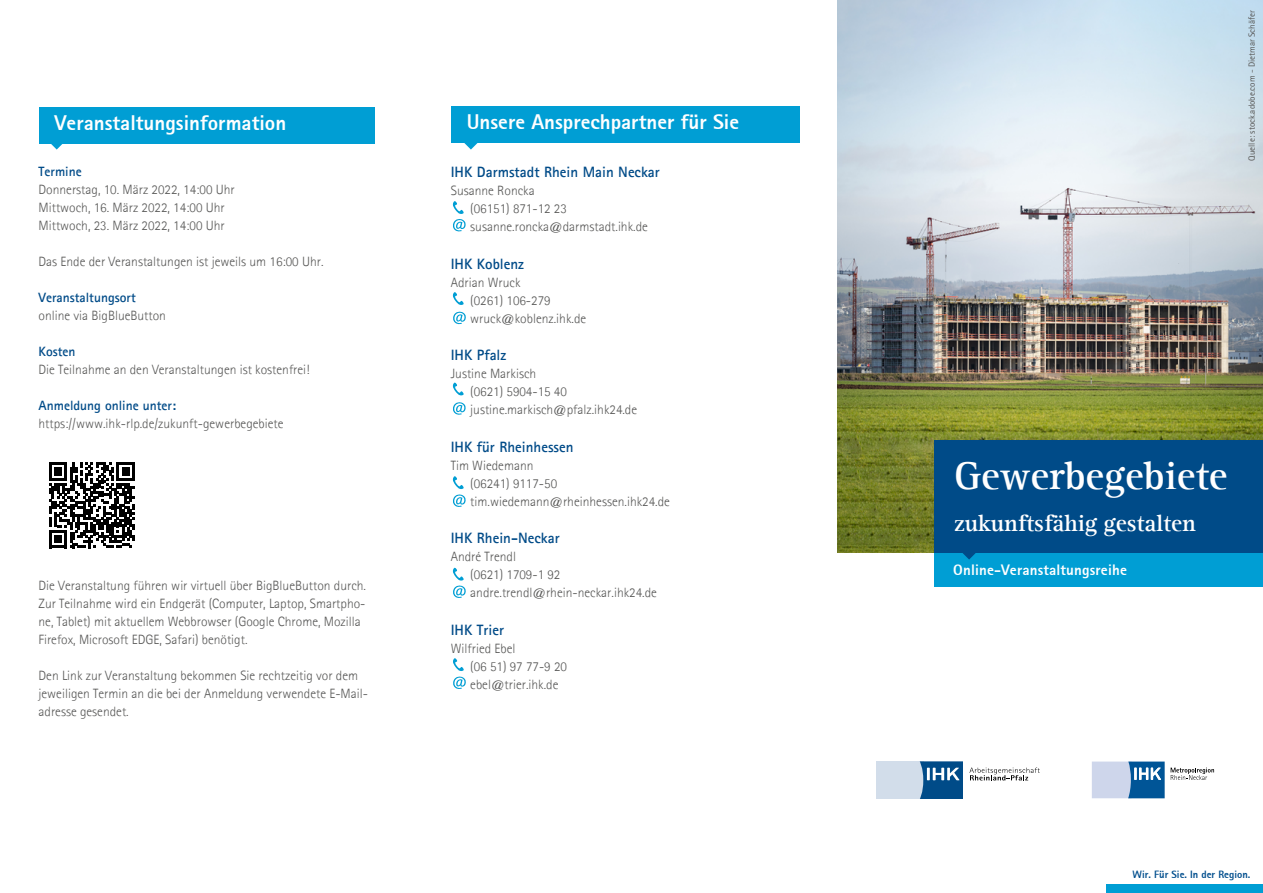
<style>
.page{position:relative;width:1263px;height:893px;background:#fff}
.page>*{position:absolute;margin:0;border:0;box-sizing:border-box;transform-origin:0 0}
.t1{font:700 40.5px "Agfa Rotis Serif";color:#fff}
.t2{font:700 24px "Agfa Rotis Serif";color:#fff}
.Balkenhead{font:800 21px "Agfa Rotis Sans Serif";color:#fff}
.Fließtext{font:700 15px "Agfa Rotis Sans Serif";color:#004b88}
.Titel_Subline{font:800 15px "Agfa Rotis Sans Serif";letter-spacing:.01em;color:#fff}
.Fließtext-2{font:300 13.5px/18px "Agfa Rotis Sans Serif";color:#575756}
.Fließtext-3{font:700 13.5px "Agfa Rotis Sans Serif";color:#004b88}
.t3{font:800 10.5px "Agfa Rotis Sans Serif";color:#004e8d}
.Quelle_Bildunterschr{font:9px "Agfa Rotis Sans Serif";color:#575756}
</style>
<div class="page">
<img style="left:838px;top:0;width:425px;height:553px">
<div style="left:934px;top:553px;width:329px;height:34px;background:#009ed4"></div>
<svg style="left:963px;top:553px;width:13px;height:7px"></svg>
<div style="left:934px;top:440px;width:329px;height:113px;background:#004b88"></div>
<div style="left:1107px;top:884px;width:156px;height:9px;background:#009ed4"></div>
<svg style="left:969px;top:768px;width:71px;height:12px"></svg>
<div style="left:876px;top:761px;width:47px;height:37px;background:#d2ddea"></div>
<svg style="left:920px;top:761px;width:43px;height:37px;background:#2d6b9d"></svg>
<div style="left:451px;top:106px;width:348px;height:36px;background:#009ed4"></div>
<svg style="left:452px;top:201px;width:14px;height:31px"></svg>
<svg style="left:453px;top:292px;width:11px;height:13px"></svg>
<svg style="left:453px;top:382px;width:11px;height:14px"></svg>
<svg style="left:453px;top:311px;width:13px;height:14px"></svg>
<svg style="left:453px;top:402px;width:13px;height:13px"></svg>
<svg style="left:452px;top:476px;width:14px;height:31px"></svg>
<svg style="left:452px;top:568px;width:14px;height:30px"></svg>
<svg style="left:464px;top:142px;width:14px;height:8px"></svg>
<div style="left:39px;top:107px;width:335px;height:36px;background:#009ed4"></div>
<svg style="left:453px;top:658px;width:13px;height:31px"></svg>
<div style="left:1092px;top:761px;width:39px;height:37px;background:#ced6eb"></div>
<svg style="left:1128px;top:761px;width:86px;height:37px"></svg>
<svg style="left:49px;top:462px;width:86px;height:86px"></svg>
<svg style="left:49px;top:143px;width:15px;height:7px"></svg>
<p class="Balkenhead" style="left:55px;top:109px;width:233px">Veranstaltungsinformation</p>
<p class="Fließtext-3" style="left:39px;top:163px;width:45px">Termine</p>
<p class="Fließtext-2" style="left:39px;top:180px;width:198px">Donnerstag, 10. März 2022, 14:00 Uhr</p>
<p class="Fließtext-2" style="left:39px;top:198px;width:188px">Mittwoch, 16. März 2022, 14:00 Uhr</p>
<p class="Fließtext-2" style="left:39px;top:216px;width:188px">Mittwoch, 23. März 2022, 14:00 Uhr</p>
<p class="Fließtext-2" style="left:39px;top:252px;width:286px">Das Ende der Veranstaltungen ist jeweils um 16:00 Uhr.</p>
<p class="Fließtext-3" style="left:39px;top:289px;width:99px">Veranstaltungsort</p>
<p class="Fließtext-2" style="left:39px;top:306px;width:129px">online via BigBlueButton</p>
<p class="Fließtext-3" style="left:39px;top:343px;width:39px">Kosten</p>
<p class="Fließtext-2" style="left:39px;top:360px;width:273px">Die Teilnahme an den Veranstaltungen ist kostenfrei!</p>
<p class="Fließtext-3" style="left:39px;top:397px;width:139px">Anmeldung online unter:</p>
<p class="Fließtext-2" style="left:39px;top:414px;width:246px">https://www.ihk-rlp.de/zukunft-gewerbegebiete</p>
<p class="Fließtext-2" style="left:39px;top:576px;width:329px">Die Veranstaltung führen wir virtuell über BigBlueButton durch.<br>Zur Teilnahme wird ein Endgerät (Computer, Laptop, Smartpho&shy;ne, Tablet) mit aktuellem Webbrowser (Google Chrome, Mozilla Firefox, Microsoft EDGE, Safari) benötigt.</p>
<p class="Fließtext-2" style="left:39px;top:666px;width:331px">Den Link zur Veranstaltung bekommen Sie rechtzeitig vor dem jeweiligen Termin an die bei der Anmeldung verwendete E-Mail&shy;adresse gesendet.</p>
<p class="Balkenhead" style="left:467px;top:108px;width:274px">Unsere Ansprechpartner für Sie</p>
<p class="Fließtext" style="left:451px;top:162px;width:211px">IHK Darmstadt Rhein Main Neckar</p>
<p class="Fließtext-2" style="left:451px;top:181px;width:85px">Susanne Roncka</p>
<p class="Fließtext-2" style="left:470px;top:199px;width:98px">(06151) 871-12 23</p>
<p class="Fließtext-2" style="left:470px;top:217px;width:179px">susanne.roncka@darmstadt.ihk.de</p>
<p class="Fließtext" style="left:451px;top:254px;width:75px">IHK Koblenz</p>
<p class="Fließtext-2" style="left:451px;top:273px;width:71px">Adrian Wruck</p>
<p class="Fließtext-2" style="left:470px;top:291px;width:82px">(0261) 106-279</p>
<p class="Fließtext-2" style="left:470px;top:309px;width:117px">wruck@koblenz.ihk.de</p>
<p class="Fließtext" style="left:451px;top:345px;width:57px">IHK Pfalz</p>
<p class="Fließtext-2" style="left:451px;top:364px;width:87px">Justine Markisch</p>
<p class="Fließtext-2" style="left:470px;top:382px;width:98px">(0621) 5904-15 40</p>
<p class="Fließtext-2" style="left:470px;top:400px;width:168px">justine.markisch@pfalz.ihk24.de</p>
<p class="Fließtext" style="left:451px;top:437px;width:124px">IHK für Rheinhessen</p>
<p class="Fließtext-2" style="left:451px;top:456px;width:84px">Tim Wiedemann</p>
<p class="Fließtext-2" style="left:470px;top:474px;width:88px">(06241) 9117-50</p>
<p class="Fließtext-2" style="left:470px;top:492px;width:201px">tim.wiedemann@rheinhessen.ihk24.de</p>
<p class="Fließtext" style="left:451px;top:528px;width:110px">IHK Rhein-Neckar</p>
<p class="Fließtext-2" style="left:451px;top:547px;width:67px">André Trendl</p>
<p class="Fließtext-2" style="left:470px;top:565px;width:92px">(0621) 1709-1 92</p>
<p class="Fließtext-2" style="left:470px;top:583px;width:188px">andre.trendl@rhein-neckar.ihk24.de</p>
<p class="Fließtext" style="left:451px;top:620px;width:55px">IHK Trier</p>
<p class="Fließtext-2" style="left:451px;top:639px;width:66px">Wilfried Ebel</p>
<p class="Fließtext-2" style="left:470px;top:657px;width:98px">(06 51) 97 77-9 20</p>
<p class="Fließtext-2" style="left:470px;top:675px;width:90px">ebel@trier.ihk.de</p>
<p class="Quelle_Bildunterschr" style="left:1246px;top:161px;width:152px;rotate:-90deg">Quelle: stock.adobe.com - Dietmar Schäfer</p>
<p class="t1" style="left:954px;top:452px;width:275px">Gewerbegebiete</p>
<p class="t2" style="left:954px;top:509px;width:243px">zukunftsfähig gestalten</p>
<p class="Titel_Subline" style="left:953px;top:561px;width:175px">Online-Veranstaltungsreihe</p>
<p class="t3" style="left:1133px;top:868px;width:119px">Wir. Für Sie. In der Region.</p>
</div>
